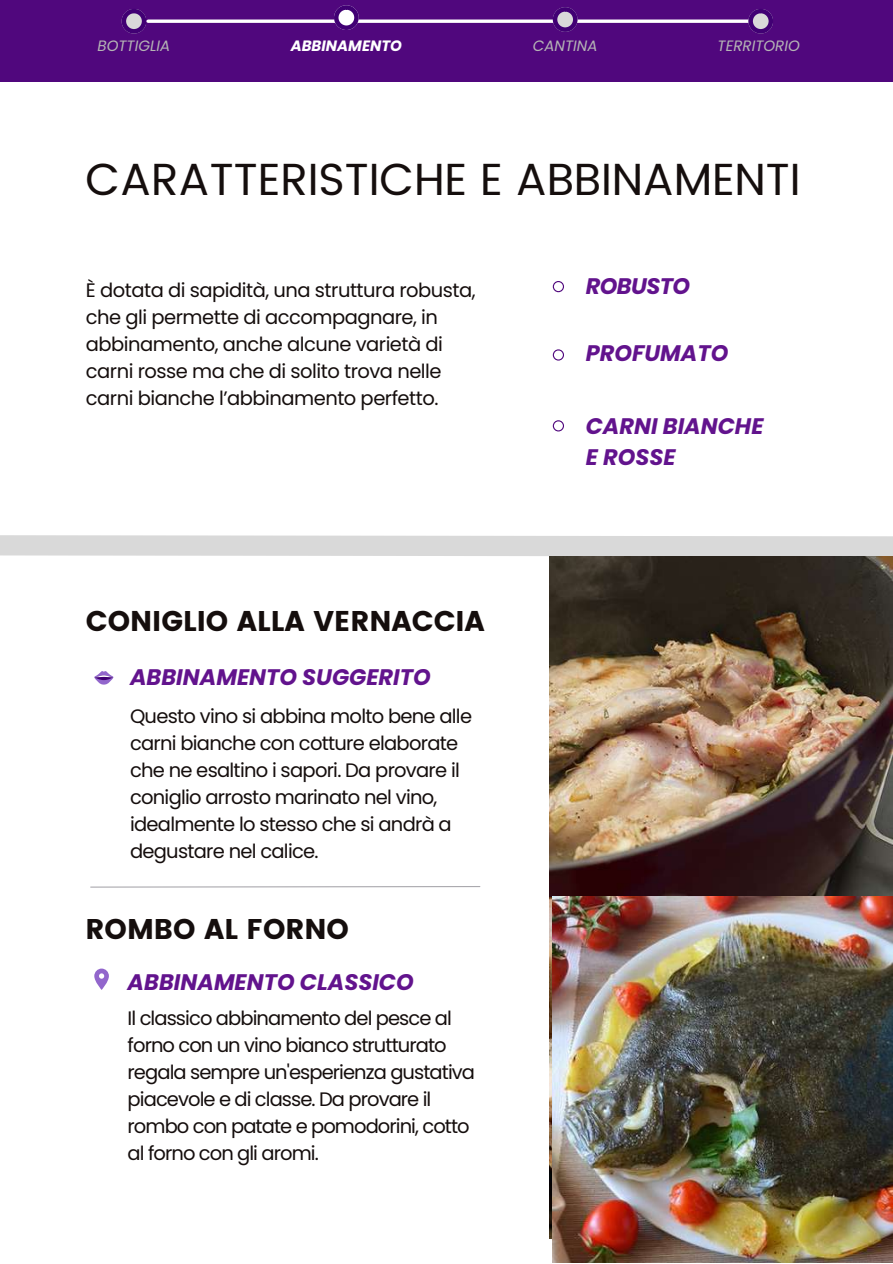
<style>
.page{position:relative;width:893px;height:1264px;background:#fff}
.page>*{position:absolute;margin:0;border:0;box-sizing:border-box;transform-origin:0 0}
.t1{font:45px "Poppins";letter-spacing:-.005em;color:#150e0d}
.t2{font:28.5px "Poppins";color:#150e0d}
.t3{font:italic 700 22.5px/31.5px "Poppins";color:#62138d}
.t4{font:italic 700 22.5px "Poppins";letter-spacing:-.025em;color:#62138d}
.t5{font:19.5px/27px "Poppins";letter-spacing:-.035em;color:#150e0d}
.t6{font:italic 15px "Poppins";color:#b5b5b5}
.t7{font:italic 700 15px "Poppins";color:#fff}
</style>
<div class="page">
<div style="left:0;top:535px;width:892px;height:21px;background:#d9d9d9"></div>
<svg style="left:94px;top:671px;width:19px;height:13px"></svg>
<svg style="left:94px;top:968px;width:15px;height:21px"></svg>
<svg style="left:90px;top:886px;width:391px;height:2px"></svg>
<svg style="left:552px;top:281px;width:12px;height:11px"></svg>
<svg style="left:552px;top:349px;width:12px;height:11px"></svg>
<svg style="left:552px;top:420px;width:12px;height:11px"></svg>
<div style="left:0;top:0;width:892px;height:82px;background:#50077d"></div>
<svg style="left:122px;top:9px;width:24px;height:25px"></svg>
<hr style="left:148px;top:20px;width:610px;height:3px;background:#fff">
<svg style="left:552px;top:7px;width:25px;height:25px"></svg>
<svg style="left:334px;top:5px;width:25px;height:25px"></svg>
<svg style="left:748px;top:9px;width:25px;height:25px"></svg>
<img style="left:549px;top:556px;width:343px;height:340px">
<img style="left:552px;top:896px;width:340px;height:366px">
<p class="t6" style="left:97px;top:35px;width:74px">BOTTIGLIA</p>
<p class="t7" style="left:291px;top:35px;width:113px">ABBINAMENTO</p>
<p class="t6" style="left:533px;top:35px;width:66px">CANTINA</p>
<p class="t6" style="left:717px;top:35px;width:84px">TERRITORIO</p>
<h1 class="t1" style="left:85px;top:153px;width:716px">CARATTERISTICHE E ABBINAMENTI</h1>
<p class="t5" style="left:86px;top:276px;width:391px">È dotata di sapidità, una struttura robusta, che gli permette di accompagnare, in abbinamento, anche alcune varietà di carni rosse ma che di solito trova nelle carni bianche l’abbinamento perfetto.</p>
<h2 class="t2" style="left:86px;top:604px;width:400px">CONIGLIO ALLA VERNACCIA</h2>
<p class="t3" style="left:130px;top:662px;width:302px">ABBINAMENTO SUGGERITO</p>
<p class="t5" style="left:130px;top:702px;width:343px">Questo vino si abbina molto bene alle carni bianche con cotture elaborate che ne esaltino i sapori. Da provare il coniglio arrosto marinato nel vino, idealmente lo stesso che si andrà a degustare nel calice.</p>
<h2 class="t2" style="left:85px;top:912px;width:265px">ROMBO AL FORNO</h2>
<p class="t3" style="left:128px;top:966px;width:287px">ABBINAMENTO CLASSICO</p>
<p class="t5" style="left:128px;top:1004px;width:349px">Il classico abbinamento del pesce al forno con un vino bianco strutturato regala sempre un'esperienza gustativa piacevole e di classe. Da provare il rombo con patate e pomodorini, cotto al forno con gli aromi.</p>
<p class="t4" style="left:585px;top:271px;width:106px">ROBUSTO</p>
<p class="t3" style="left:585px;top:337px;width:144px">PROFUMATO</p>
<p class="t3" style="left:585px;top:410px;width:179px">CARNI BIANCHE<br>E ROSSE</p>
</div>
